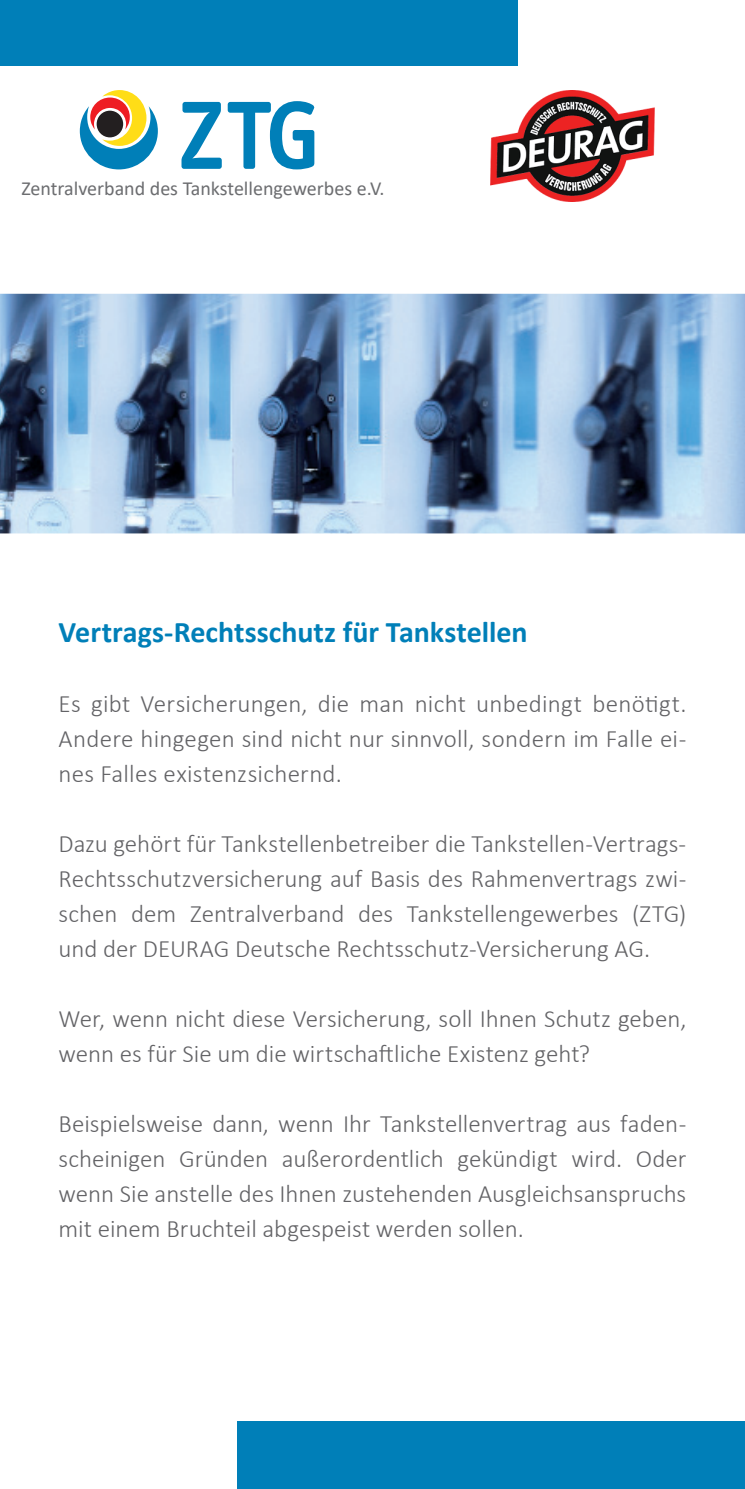
<style>
.page{position:relative;width:745px;height:1489px;background:#fff}
.page>*{position:absolute;margin:0;border:0;box-sizing:border-box;transform-origin:0 0}
.t1{font:700 30px "Calibri";color:#007fb8}
.t2{font:300 25px/35px "Calibri";color:#636366;text-align:justify}
.t3{font:20px "Calibri";color:#6c6d70}
</style>
<div class="page">
<svg style="left:80px;top:90px;width:78px;height:79px"></svg>
<div style="left:97px;top:111px;width:26px;height:26px;background:#231f20;border-radius:50%"></div>
<svg style="left:0;top:293px;width:744px;height:241px;background:#7f9dbc"></svg>
<svg style="left:181px;top:101px;width:133px;height:68px"></svg>
<img style="left:490px;top:90px;width:164px;height:112px">
<div style="left:0;top:0;width:517px;height:65px;background:#007fb8"></div>
<div style="left:237px;top:1421px;width:507px;height:67px;background:#007fb8"></div>
<p class="t3" style="left:22px;top:174px;width:364px">Zentralverband des Tankstellengewerbes e.V.</p>
<p class="t1" style="left:58px;top:610px;width:470px">Vertrags-Rechtsschutz für Tankstellen</p>
<p class="t2" style="left:58px;top:685px;width:629px">Es gibt Versicherungen, die man nicht unbedingt benötigt.<br>Andere hingegen sind nicht nur sinnvoll, sondern im Falle ei&shy;nes Falles existenzsichernd.</p>
<p class="t2" style="left:58px;top:825px;width:629px">Dazu gehört für Tankstellenbetreiber die Tankstellen-Vertrags-Rechtsschutzversicherung auf Basis des Rahmenvertrags zwi&shy;schen dem Zentralverband des Tankstellengewerbes (ZTG) und der DEURAG Deutsche Rechtsschutz-Versicherung AG.</p>
<p class="t2" style="left:58px;top:1000px;width:629px">Wer, wenn nicht diese Versicherung, soll Ihnen Schutz geben, wenn es für Sie um die wirtschaftliche Existenz geht?</p>
<p class="t2" style="left:58px;top:1105px;width:629px">Beispielsweise dann, wenn Ihr Tankstellenvertrag aus faden&shy;scheinigen Gründen außerordentlich gekündigt wird. Oder wenn Sie anstelle des Ihnen zustehenden Ausgleichsanspruchs mit einem Bruchteil abgespeist werden sollen.</p>
</div>
